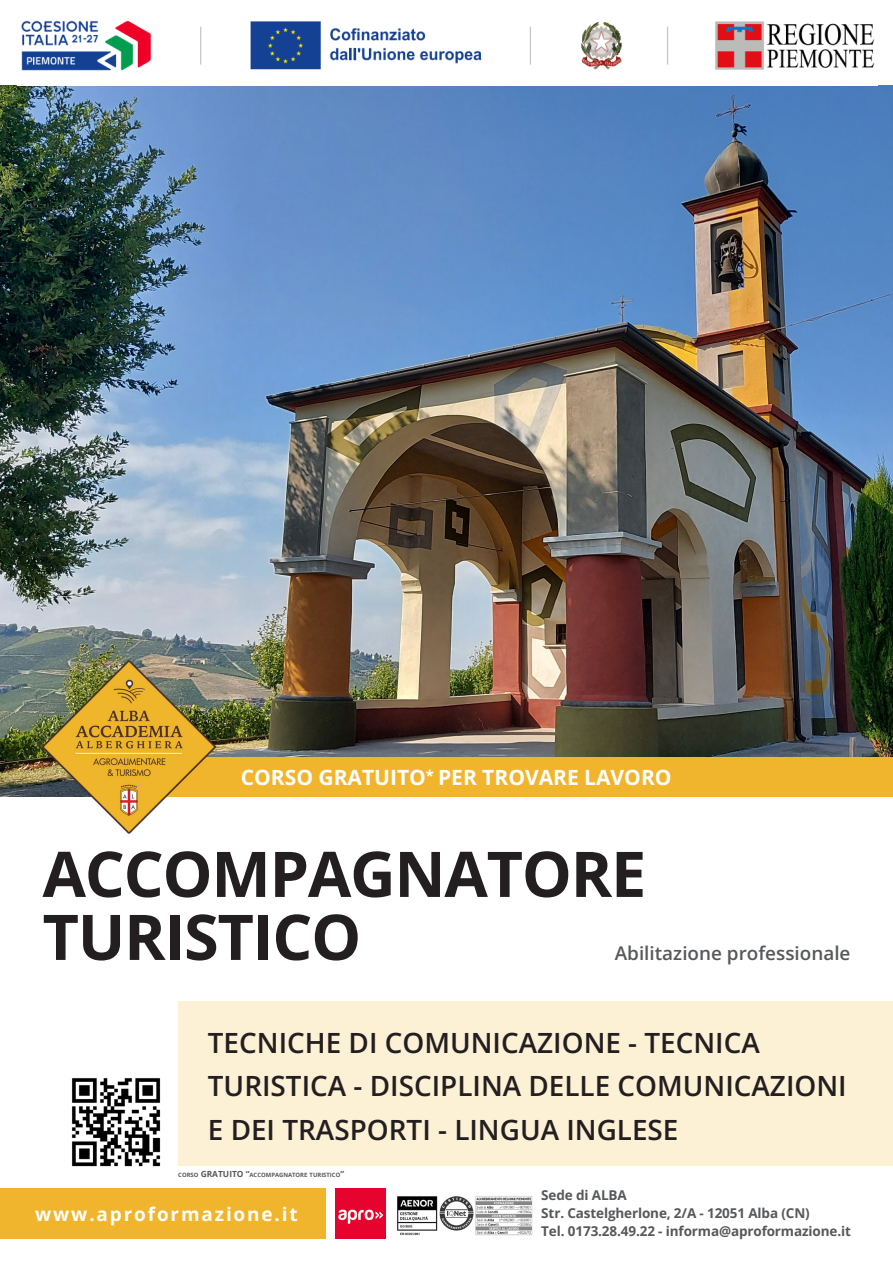
<style>
.page{position:relative;width:893px;height:1263px;background:#fff}
.page>*{position:absolute;margin:0;border:0;box-sizing:border-box;transform-origin:0 0}
.t1{font:63px/63px "Open Sans";letter-spacing:-.02em;color:#231f20}
.t2{font:600 27.9px/43.5px "Open Sans";color:#231f20}
.t3{font:21px "Open Sans";color:#fff}
.t4{font:600 18.9px "Open Sans";color:#57585a}
.t5{font:18.9px "Open Sans";letter-spacing:.1em;color:#fff}
.t6{font:13.5px/18px "Open Sans";letter-spacing:-.01em;color:#57585a}
.t7{font:5.85px "Open Sans";color:#57585a}
.s1{font-size:8.4px}
</style>
<div class="page">
<img style="left:0;top:86px;width:893px;height:711px">
<img style="left:21px;top:20px;width:854px;height:51px">
<img style="left:71px;top:1078px;width:90px;height:89px">
<div style="left:178px;top:1001px;width:715px;height:164px;background:#fcf0d5"></div>
<div style="left:0;top:1188px;width:325px;height:51px;background:#f1b52d"></div>
<img style="left:335px;top:1188px;width:51px;height:51px">
<img style="left:397px;top:1196px;width:136px;height:40px">
<div style="left:147px;top:757px;width:746px;height:40px;background:#f1b52d"></div>
<img style="left:43px;top:661px;width:172px;height:172px">
<p class="t3" style="left:241px;top:763px;width:432px">CORSO GRATUITO<sup>*</sup> PER TROVARE LAVORO</p>
<p class="t1" style="left:43px;top:841px;width:605px">ACCOMPAGNATORE<br>TURISTICO</p>
<p class="t4" style="left:615px;top:940px;width:237px">Abilitazione professionale</p>
<p class="t2" style="left:208px;top:1020px;width:640px">TECNICHE DI COMUNICAZIONE - TECNICA<br>TURISTICA - DISCIPLINA DELLE COMUNICAZIONI</p>
<p class="t2" style="left:208px;top:1107px;width:472px">E DEI TRASPORTI - LINGUA INGLESE</p>
<p class="t7" style="left:178px;top:1171px;width:167px">CORSO <span class="s1">GRATUITO “</span>ACCOMPAG NATORE TU RI STI CO<span class="s1">”</span></p>
<p class="t5" style="left:35px;top:1201px;width:264px">www.aproformazione.it</p>
<p class="t6" style="left:541px;top:1185px;width:270px">Sede di ALBA<br>Str. Castelgherlone, 2/A - 12051 Alba (CN)</p>
<p class="t6" style="left:541px;top:1221px;width:311px">Tel. 0173.28.49.22 - informa@aproformazione.it</p>
</div>
